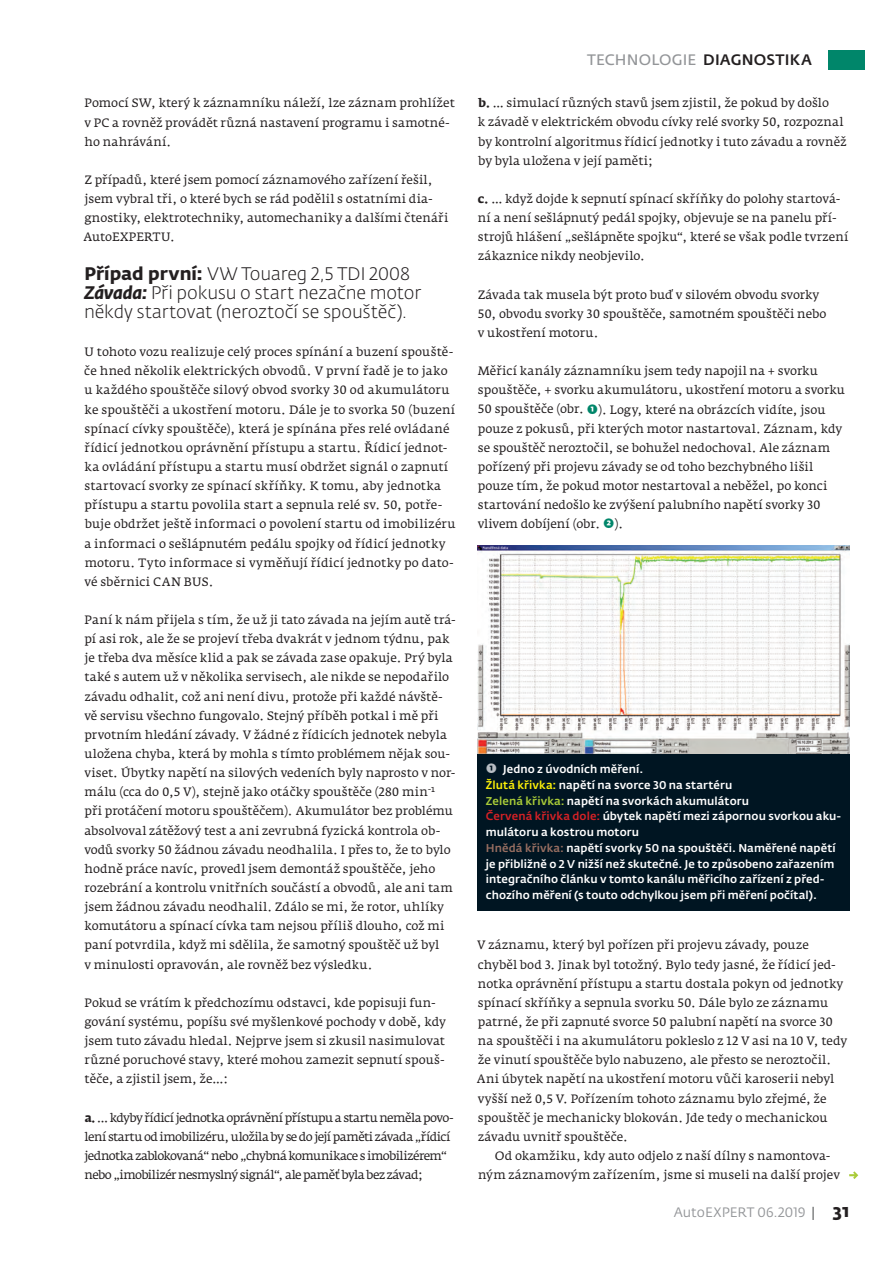
<style>
.page{position:relative;width:891px;height:1261px;background:#fff}
.page>*{position:absolute;margin:0;border:0;box-sizing:border-box;transform-origin:0 0}
.t1{font:300 18px/19.2px "Fedra Sans Std";letter-spacing:-.005em;color:#231f20}
.t2{font:15px "Fedra Sans Std";letter-spacing:.01em;color:#939598}
.t3{font:13.5px "Fedra Sans Std";letter-spacing:.005em;color:#939598}
.t4{font:12px/19.2px "Fedra Serif A Pro";letter-spacing:.005em;color:#231f20}
.t5{font:12px/19.2px "Fedra Serif A Pro";letter-spacing:-.045em;color:#231f20}
.t6{font:500 11.25px/15.8px "Fedra Sans Std";letter-spacing:.005em;color:#fff}
.s1{font-weight:700}
.s2{font-weight:700;font-style:italic}
.s3{font-weight:500;color:#231f20}
.s4{font-family:"Fedra Sans Std";font-weight:700;font-size:13.5px;color:#00866a}
.s5{font-weight:700;font-size:13.5px;color:#b8bdc3}
.s6{color:#fcf008}
.s7{color:#a9cb38}
.s8{color:#d52126}
.s9{color:#976e61}
.s10{color:#57585a}
.s11{font-weight:700;font-size:18px;color:#231f20}
</style>
<div class="page">
<div style="left:828px;top:50px;width:36px;height:19px;background:#00866a"></div>
<svg style="left:849px;top:1171px;width:9px;height:8px"></svg>
<img style="left:477px;top:545px;width:372px;height:209px">
<div style="left:477px;top:754px;width:372px;height:157px;background:#001522"></div>
<p class="t4" style="left:84px;top:94px;width:372px">Pomocí SW, který k záznamníku náleží, lze záznam prohlížet v PC a rovněž provádět různá nastavení programu i samotné&shy;ho nahrávání.</p>
<p class="t4" style="left:84px;top:170px;width:366px">Z případů, které jsem pomocí záznamového zařízení řešil, jsem vybral tři, o které bych se rád podělil s ostatními dia&shy;gnostiky, elektrotechniky, automechaniky a dalšími čtenáři AutoEXPERTU.</p>
<p class="t1" style="left:84px;top:264px;width:327px"><span class="s1">Případ první:</span> VW Touareg 2,5 TDI 2008</p>
<p class="t1" style="left:84px;top:283px;width:339px"><span class="s2">Závada:</span> Při pokusu o start nezačne motor někdy startovat (neroztočí se spouštěč).</p>
<p class="t4" style="left:84px;top:342px;width:373px">U tohoto vozu realizuje celý proces spínání a buzení spouště&shy;če hned několik elektrických obvodů. V první řadě je to jako u každého spouštěče silový obvod svorky 30 od akumulátoru ke spouštěči a ukostření motoru. Dále je to svorka 50 (buzení spínací cívky spouštěče), která je spínána přes relé ovládané řídicí jednotkou oprávnění přístupu a startu. Řídicí jednot&shy;ka ovládání přístupu a startu musí obdržet signál o zapnutí startovací svorky ze spínací skříňky. K tomu, aby jednotka přístupu a startu povolila start a sepnula relé sv. 50, potře&shy;buje obdržet ještě informaci o povolení startu od imobilizéru a informaci o sešlápnutém pedálu spojky od řídicí jednotky motoru. Tyto informace si vyměňují řídicí jednotky po dato&shy;vé sběrnici CAN BUS.</p>
<p class="t4" style="left:84px;top:610px;width:373px">Paní k nám přijela s tím, že už ji tato závada na jejím autě trá&shy;pí asi rok, ale že se projeví třeba dvakrát v jednom týdnu, pak je třeba dva měsíce klid a pak se závada zase opakuje. Prý byla také s autem už v několika servisech, ale nikde se nepodařilo závadu odhalit, což ani není divu, protože při každé návště&shy;vě servisu všechno fungovalo. Stejný příběh potkal i mě při prvotním hledání závady. V žádné z řídicích jednotek nebyla uložena chyba, která by mohla s tímto problémem nějak sou&shy;viset. Úbytky napětí na silových vedeních byly naprosto v nor&shy;málu (cca do 0,5 V), stejně jako otáčky spouštěče (280 min<sup>-1<br></sup>při protáčení motoru spouštěčem). Akumulátor bez problému absolvoval zátěžový test a ani zevrubná fyzická kontrola ob&shy;vodů svorky 50 žádnou závadu neodhalila. I přes to, že to bylo hodně práce navíc, provedl jsem demontáž spouštěče, jeho rozebrání a kontrolu vnitřních součástí a obvodů, ale ani tam jsem žádnou závadu neodhalil. Zdálo se mi, že rotor, uhlíky komutátoru a spínací cívka tam nejsou příliš dlouho, což mi paní potvrdila, když mi sdělila, že samotný spouštěč už byl<br>v minulosti opravován, ale rovněž bez výsledku.</p>
<p class="t4" style="left:84px;top:993px;width:363px">Pokud se vrátím k předchozímu odstavci, kde popisuji fun&shy;gování systému, popíšu své myšlenkové pochody v době, kdy jsem tuto závadu hledal. Nejprve jsem si zkusil nasimulovat různé poruchové stavy, které mohou zamezit sepnutí spouš&shy;těče, a zjistil jsem, že…:</p>
<p class="t5" style="left:85px;top:1108px;width:371px"><span class="s1">a.</span> … kdyby řídicí jednotka oprávnění přístupu a startu neměla povo&shy;lení startu od imobilizéru, uložila by se do její paměti závada „řídicí jednotka zablokovaná“ nebo „chybná komunikace s imobilizérem“ nebo „imobilizér nesmyslný signál“, ale paměť byla bez závad;</p>
<p class="t2" style="left:587px;top:51px;width:226px">TECHNOLOGIE <span class="s3">DIAGNOSTIKA</span></p>
<p class="t4" style="left:478px;top:94px;width:370px"><span class="s1">b.</span> … simulací různých stavů jsem zjistil, že pokud by došlo<br>k závadě v elektrickém obvodu cívky relé svorky 50, rozpoznal by kontrolní algoritmus řídicí jednotky i tuto závadu a rovněž by byla uložena v její paměti;</p>
<p class="t4" style="left:478px;top:189px;width:372px"><span class="s1">c.</span> … když dojde k sepnutí spínací skříňky do polohy startová&shy;ní a není sešlápnutý pedál spojky, objevuje se na panelu pří&shy;strojů hlášení „sešlápněte spojku“, které se však podle tvrzení zákaznice nikdy neobjevilo.</p>
<p class="t4" style="left:478px;top:285px;width:350px">Závada tak musela být proto buď v silovém obvodu svorky<br>50, obvodu svorky 30 spouštěče, samotném spouštěči nebo v ukostření motoru.</p>
<p class="t4" style="left:478px;top:361px;width:369px">Měřicí kanály záznamníku jsem tedy napojil na + svorku spouštěče, + svorku akumulátoru, ukostření motoru a svorku 50 spouštěče (obr. <span class="s4">➊</span>). Logy, které na obrázcích vidíte, jsou pouze z pokusů, při kterých motor nastartoval. Záznam, kdy se spouštěč neroztočil, se bohužel nedochoval. Ale záznam pořízený při projevu závady se od toho bezchybného lišil pouze tím, že pokud motor nestartoval a neběžel, po konci startování nedošlo ke zvýšení palubního napětí svorky 30 vlivem dobíjení (obr. <span class="s4">➋</span>).</p>
<p class="t6" style="left:486px;top:761px;width:159px"><span class="s5">➊</span> Jedno z úvodních měření.</p>
<p class="t6" style="left:486px;top:777px;width:248px"><span class="s6">Žlutá křivka:</span> napětí na svorce 30 na startéru</p>
<p class="t6" style="left:486px;top:793px;width:265px"><span class="s7">Zelená křivka:</span> napětí na svorkách akumulátoru</p>
<p class="t6" style="left:486px;top:808px;width:357px"><span class="s8">Červená křivka dole:</span> úbytek napětí mezi zápornou svorkou aku&shy;mulátoru a kostrou motoru</p>
<p class="t6" style="left:486px;top:840px;width:351px"><span class="s9">Hnědá křivka:</span> napětí svorky 50 na spouštěči. Naměřené napětí je přibližně o 2 V nižší než skutečné. Je to způsobeno zařazením integračního článku v tomto kanálu měřicího zařízení z před&shy;chozího měření (s touto odchylkou jsem při měření počítal).</p>
<p class="t4" style="left:477px;top:936px;width:372px">V záznamu, který byl pořízen při projevu závady, pouze chyběl bod 3. Jinak byl totožný. Bylo tedy jasné, že řídicí jed&shy;notka oprávnění přístupu a startu dostala pokyn od jednotky spínací skříňky a sepnula svorku 50. Dále bylo ze záznamu patrné, že při zapnuté svorce 50 palubní napětí na svorce 30 na spouštěči i na akumulátoru pokleslo z 12 V asi na 10 V, tedy že vinutí spouštěče bylo nabuzeno, ale přesto se neroztočil.<br>Ani úbytek napětí na ukostření motoru vůči karoserii nebyl vyšší než 0,5 V. Pořízením tohoto záznamu bylo zřejmé, že spouštěč je mechanicky blokován. Jde tedy o mechanickou závadu uvnitř spouštěče.</p>
<p class="t4" style="left:478px;top:1146px;width:364px;text-indent:17px">Od okamžiku, kdy auto odjelo z naší dílny s namontova&shy;ným záznamovým zařízením, jsme si museli na další projev</p>
<p class="t3" style="left:674px;top:1204px;width:177px">AutoEXPERT 06.2019 <span class="s10">|</span> <span class="s11">31</span></p>
</div>
